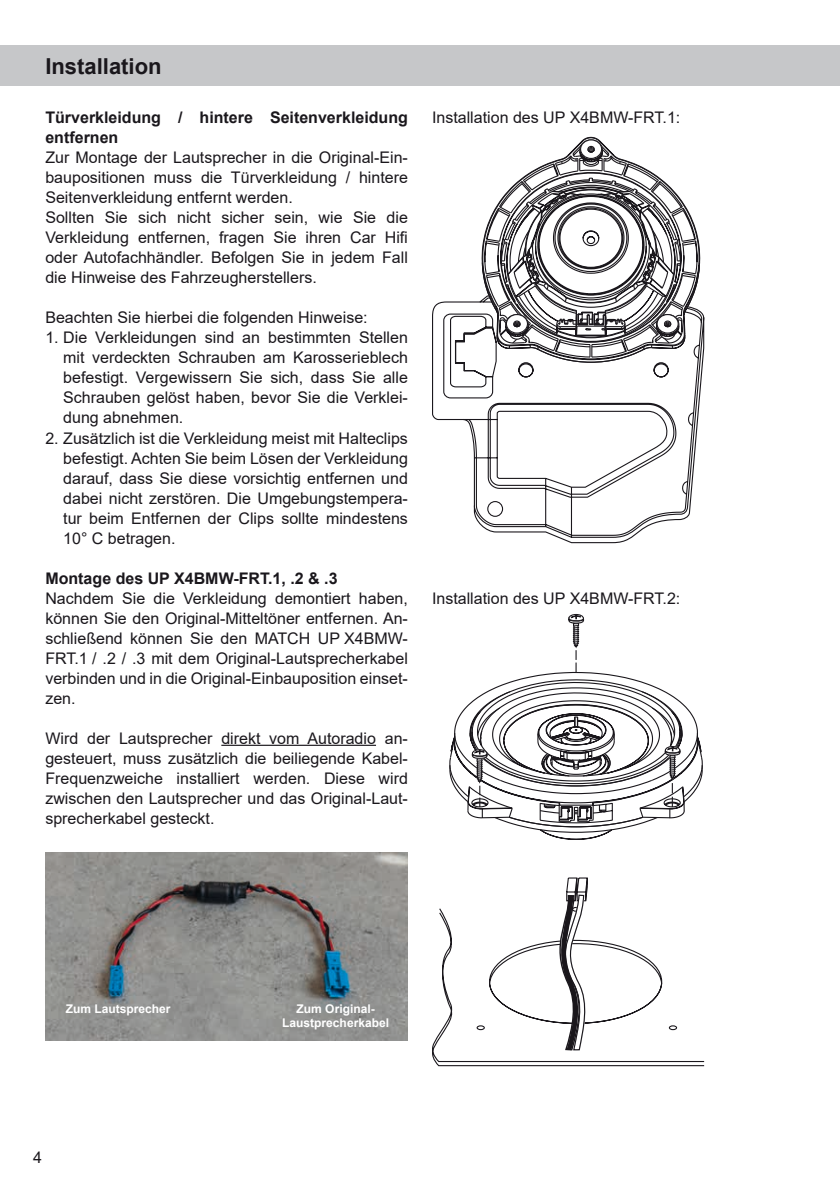
<style>
.page{position:relative;width:840px;height:1191px;background:#fff}
.page>*{position:absolute;margin:0;border:0;box-sizing:border-box;transform-origin:0 0}
.t1{font:700 22px "Arial";color:#1a171c}
.t2{font:16px/20px "Arial";color:#1a171c;text-align:justify}
.t3{font:700 16px/20px "Arial";color:#1a171c}
.t4{font:700 12px/14.4px "Arial";color:#fff;text-align:center}
</style>
<div class="page">
<div style="left:0;top:45px;width:839px;height:41px;background:#c6c7c9"></div>
<hr style="left:221px;top:744px;width:155px;height:2px;background:#1a171c">
<img style="left:45px;top:852px;width:363px;height:188px">
<svg style="left:432px;top:300px;width:272px;height:244px"></svg>
<svg style="left:481px;top:136px;width:219px;height:216px"></svg>
<svg style="left:432px;top:908px;width:272px;height:158px"></svg>
<svg style="left:523px;top:672px;width:106px;height:168px"></svg>
<svg style="left:449px;top:678px;width:254px;height:155px"></svg>
<svg style="left:568px;top:614px;width:16px;height:58px"></svg>
<svg style="left:476px;top:877px;width:201px;height:178px"></svg>
<h1 class="t1" style="left:45px;top:50px;width:118px">Installation</h1>
<p class="t3" style="left:45px;top:108px;width:364px">Türverkleidung / hintere Seitenverkleidung entfernen</p>
<p class="t2" style="left:45px;top:148px;width:364px;text-align:left">Zur Montage der Lautsprecher in die Original-Ein&shy;baupositionen muss die Türverkleidung / hintere Seitenverkleidung entfernt werden.<br>Sollten Sie sich nicht sicher sein, wie Sie die Verkleidung entfernen, fragen Sie ihren Car Hifi oder Autofachhändler. Befolgen Sie in jedem Fall die Hinweise des Fahrzeugherstellers.</p>
<p class="t2" style="left:45px;top:308px;width:323px">Beachten Sie hierbei die folgenden Hinweise:</p>
<p class="t2" style="left:63px;top:328px;width:346px;text-indent:-18px">1. Die Verkleidungen sind an bestimmten Stellen mit verdeckten Schrauben am Karosserieblech befestigt. Vergewissern Sie sich, dass Sie alle Schrauben gelöst haben, bevor Sie die Verklei&shy;dung abnehmen.</p>
<p class="t2" style="left:63px;top:428px;width:346px;text-indent:-18px">2. Zusätzlich ist die Verkleidung meist mit Halteclips befestigt. Achten Sie beim Lösen der Verkleidung darauf, dass Sie diese vorsichtig entfernen und dabei nicht zerstören. Die Umgebungstempera&shy;tur beim Entfernen der Clips sollte mindestens 10° C betragen.</p>
<p class="t3" style="left:45px;top:568px;width:293px">Montage des UP X4BMW-FRT.1, .2 &amp; .3</p>
<p class="t2" style="left:45px;top:588px;width:364px">Nachdem Sie die Verkleidung demontiert haben, können Sie den Original-Mitteltöner entfernen. An&shy;schließend können Sie den MATCH UP X4BMW-FRT.1 / .2 / .3 mit dem Original-Lautsprecherkabel verbinden und in die Original-Einbauposition einset&shy;zen.</p>
<p class="t2" style="left:45px;top:728px;width:364px">Wird der Lautsprecher direkt vom Autoradio an&shy;gesteuert, muss zusätzlich die beiliegende Kabel-Frequenzweiche installiert werden. Diese wird zwischen den Lautsprecher und das Original-Laut&shy;sprecherkabel gesteckt.</p>
<p class="t2" style="left:432px;top:108px;width:250px">Installation des UP X4BMW-FRT.1:</p>
<p class="t2" style="left:432px;top:588px;width:250px">Installation des UP X4BMW-FRT.2:</p>
<p class="t4" style="left:66px;top:1001px;width:106px">Zum Lautsprecher</p>
<p class="t4" style="left:282px;top:1001px;width:108px">Zum Original-<br>Laustprecherkabel</p>
<p class="t2" style="left:33px;top:1147px;width:10px">4</p>
</div>
